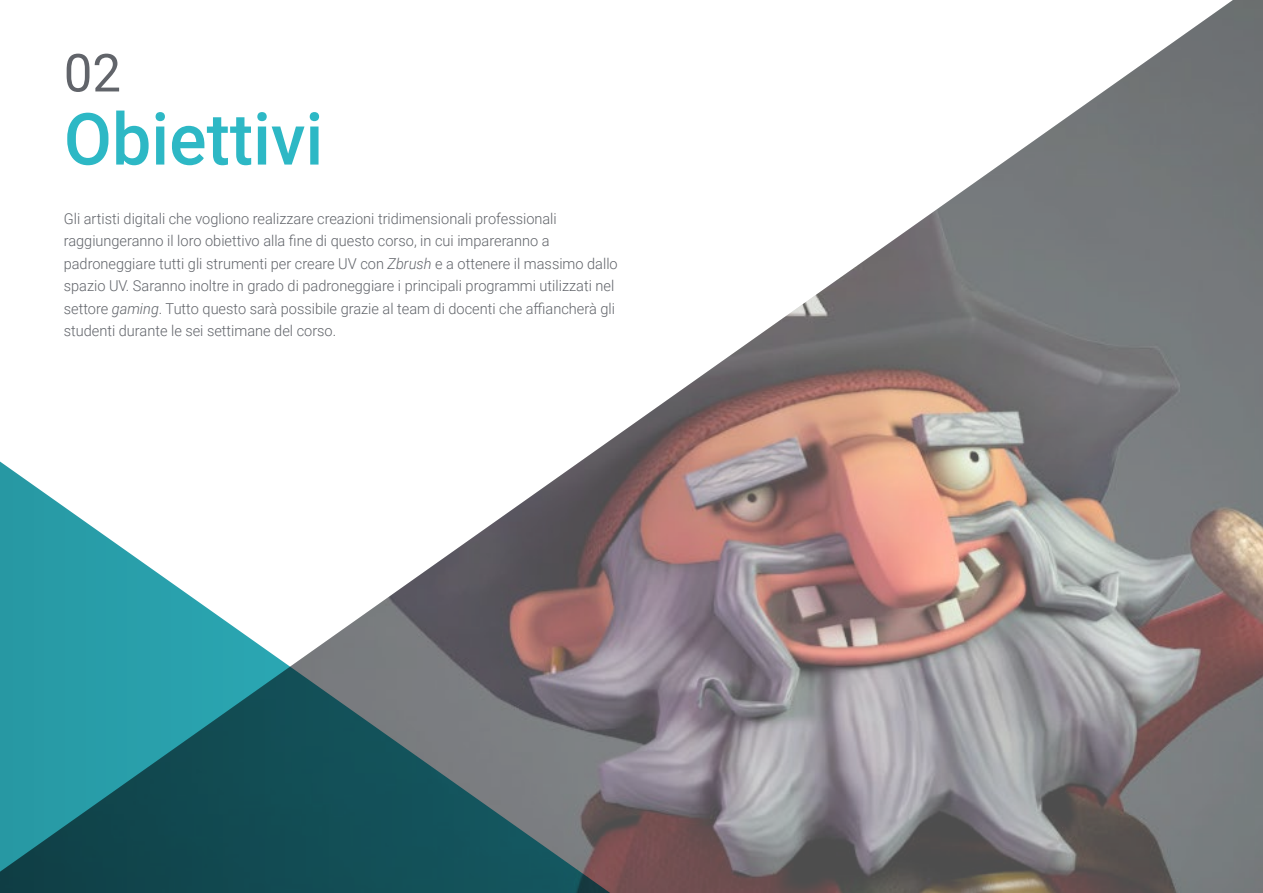
<style>
.page{position:relative;width:1263px;height:893px;background:#fff}
.page>*{position:absolute;margin:0;border:0;box-sizing:border-box;transform-origin:0 0}
.t1{font:500 72px "Roboto";color:#2db8c5}
.t2{font:52.5px "Roboto";color:#61646a}
.t3{font:300 15px/22.5px "Roboto";color:#61646a}
.s1{font-style:italic}
</style>
<div class="page">
<img style="left:602px;top:0;width:661px;height:893px">
<svg style="left:0;top:446px;width:640px;height:447px"></svg>
<h2 class="t2" style="left:64px;top:36px;width:59px">02</h2>
<h1 class="t1" style="left:64px;top:89px;width:261px">Obiettivi</h1>
<p class="t3" style="left:64px;top:207px;width:555px">Gli artisti digitali che vogliono realizzare creazioni tridimensionali professionali raggiungeranno il loro obiettivo alla fine di questo corso, in cui impareranno a padroneggiare tutti gli strumenti per creare UV con <span class="s1">Zbrush</span> e a ottenere il massimo dallo spazio UV. Saranno inoltre in grado di padroneggiare i principali programmi utilizzati nel settore <span class="s1">gaming</span>. Tutto questo sarà possibile grazie al team di docenti che affiancherà gli studenti durante le sei settimane del corso.</p>
</div>
